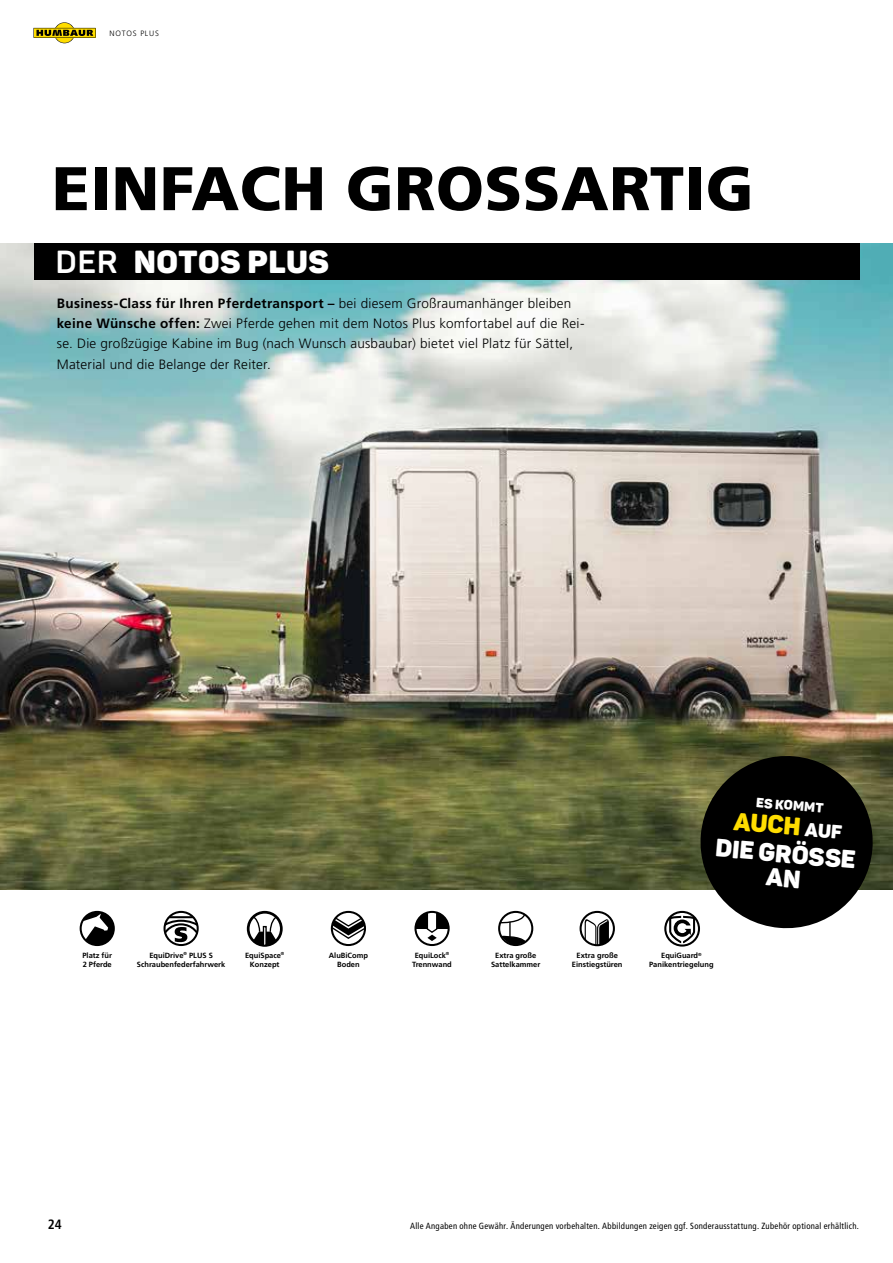
<style>
.page{position:relative;width:893px;height:1263px;background:#fff}
.page>*{position:absolute;margin:0;border:0;box-sizing:border-box;transform-origin:0 0}
.t1{font:61.5px "Frutiger LT 75 Blk";letter-spacing:.01em;color:#000}
.t2{font:900 31.5px "Panton";letter-spacing:.02em;color:#fff}
.t3{font:900 24.75px/28.3px "Panton";color:#fff;text-align:center}
.t4{font:13.5px/20.2px "Frutiger LT 45 Lt";letter-spacing:.02em;color:#000}
.t5{font:13.5px "Frutiger LT 65 Bd";letter-spacing:.025em;color:#000}
.t6{font:13.5px "Frutiger LT 67 Bd Cn";color:#000}
.t7{font:900 13.2px "Panton";color:#fff}
.t8{font:9px "Frutiger LT 57 Cn";letter-spacing:.035em;color:#000}
.t9{font:7.65px "Frutiger LT 45 Lt";letter-spacing:.1em;color:#000}
.t10{font:7.5px/9px "Frutiger LT 65 Bd";color:#000;text-align:center}
.s1{font-weight:700}
.s2{font-family:"Frutiger LT 45 Lt"}
.s3{font-family:"Frutiger LT 65 Bd"}
.s4{color:#fd0}
.s5{font-size:19.05px}
</style>
<div class="page">
<img style="left:0;top:244px;width:893px;height:646px">
<svg style="left:332px;top:912px;width:33px;height:33px"></svg>
<svg style="left:332px;top:912px;width:33px;height:28px"></svg>
<div style="left:331px;top:911px;width:35px;height:35px;border:2px solid #000;border-radius:50%"></div>
<div style="left:81px;top:912px;width:33px;height:33px;background:#000;border-radius:50%"></div>
<svg style="left:81px;top:914px;width:27px;height:27px"></svg>
<div style="left:80px;top:911px;width:35px;height:35px;border:2px solid #000;border-radius:50%"></div>
<svg style="left:499px;top:912px;width:33px;height:33px"></svg>
<div style="left:498px;top:911px;width:35px;height:35px;border:2px solid #000;border-radius:50%"></div>
<svg style="left:499px;top:912px;width:28px;height:34px"></svg>
<svg style="left:248px;top:912px;width:33px;height:33px"></svg>
<div style="left:247px;top:911px;width:36px;height:36px;border:3px solid #000;border-radius:50%"></div>
<div style="left:263px;top:926px;width:4px;height:20px;border:1px solid #000"></div>
<svg style="left:165px;top:912px;width:33px;height:33px"></svg>
<hr style="left:165px;top:916px;width:33px;height:2px;background:#000">
<div style="left:164px;top:911px;width:35px;height:35px;border:2px solid #000;border-radius:50%"></div>
<svg style="left:165px;top:919px;width:33px;height:26px"></svg>
<svg style="left:415px;top:912px;width:34px;height:33px"></svg>
<svg style="left:415px;top:912px;width:34px;height:17px"></svg>
<svg style="left:426px;top:914px;width:12px;height:27px"></svg>
<div style="left:414px;top:911px;width:36px;height:35px;border:2px solid #000;border-radius:50%"></div>
<svg style="left:581px;top:912px;width:33px;height:33px"></svg>
<svg style="left:584px;top:917px;width:26px;height:28px"></svg>
<div style="left:580px;top:911px;width:35px;height:35px;border:2px solid #000;border-radius:50%"></div>
<div style="left:34px;top:244px;width:826px;height:36px;background:#000"></div>
<svg style="left:33px;top:22px;width:63px;height:21px"></svg>
<svg style="left:664px;top:752px;width:212px;height:194px"></svg>
<p class="t9" style="left:110px;top:29px;width:51px">NOTOS PLUS</p>
<h1 class="t1" style="left:52px;top:151px;width:703px">EINFACH GROSSARTIG</h1>
<h2 class="t2" style="left:55px;top:242px;width:275px"><span class="s1">DER</span> NOTOS PLUS</h2>
<h3 class="t5" style="left:57px;top:295px;width:516px">Business-Class für Ihren Pferdetransport – <span class="s2">bei diesem Großraumanhänger bleiben</span></h3>
<h3 class="t4" style="left:57px;top:313px;width:529px"><span class="s3">keine Wünsche offen:</span> Zwei Pferde gehen mit dem Notos Plus komfortabel auf die Rei&shy;se. Die großzügige Kabine im Bug (nach Wunsch ausbaubar) bietet viel Platz für Sättel,<br>Material und die Belange der Reiter.</h3>
<h3 class="t7" style="left:757px;top:794px;width:69px;rotate:5deg">ES KOMMT</h3>
<h3 class="t3" style="left:719px;top:805px;width:142px;rotate:5deg"><span class="s4">AUCH</span> <span class="s5">AUF<br></span>DIE GRÖSSE</h3>
<p class="t10" style="left:82px;top:950px;width:31px;text-align:left">Platz für<br>2 Pferde</p>
<p class="t10" style="left:491px;top:951px;width:51px">Extra große<br>Sattelkammer</p>
<p class="t10" style="left:329px;top:950px;width:41px">AluBiComp<br>Boden</p>
<p class="t10" style="left:137px;top:951px;width:90px">EquiDrive<sup>®</sup> PLUS S<br>Schraubenfederfahrwerk</p>
<p class="t10" style="left:412px;top:951px;width:41px">EquiLock<sup>®<br></sup>Trennwand</p>
<p class="t10" style="left:572px;top:951px;width:52px">Extra große<br>Einstiegstüren</p>
<p class="t10" style="left:245px;top:951px;width:41px">EquiSpace<sup>®<br></sup>Konzept</p>
<p class="t10" style="left:649px;top:951px;width:66px">EquiGuard<sup>®<br></sup>Panikentriegelung</p>
<h3 class="t6" style="left:48px;top:1217px;width:16px">24</h3>
<p class="t8" style="left:410px;top:1220px;width:450px">Alle Angaben ohne Gewähr. Änderungen vorbehalten. Abbildungen zeigen ggf. Sonderausstattung. Zubehör optional erhältlich.</p>
</div>
